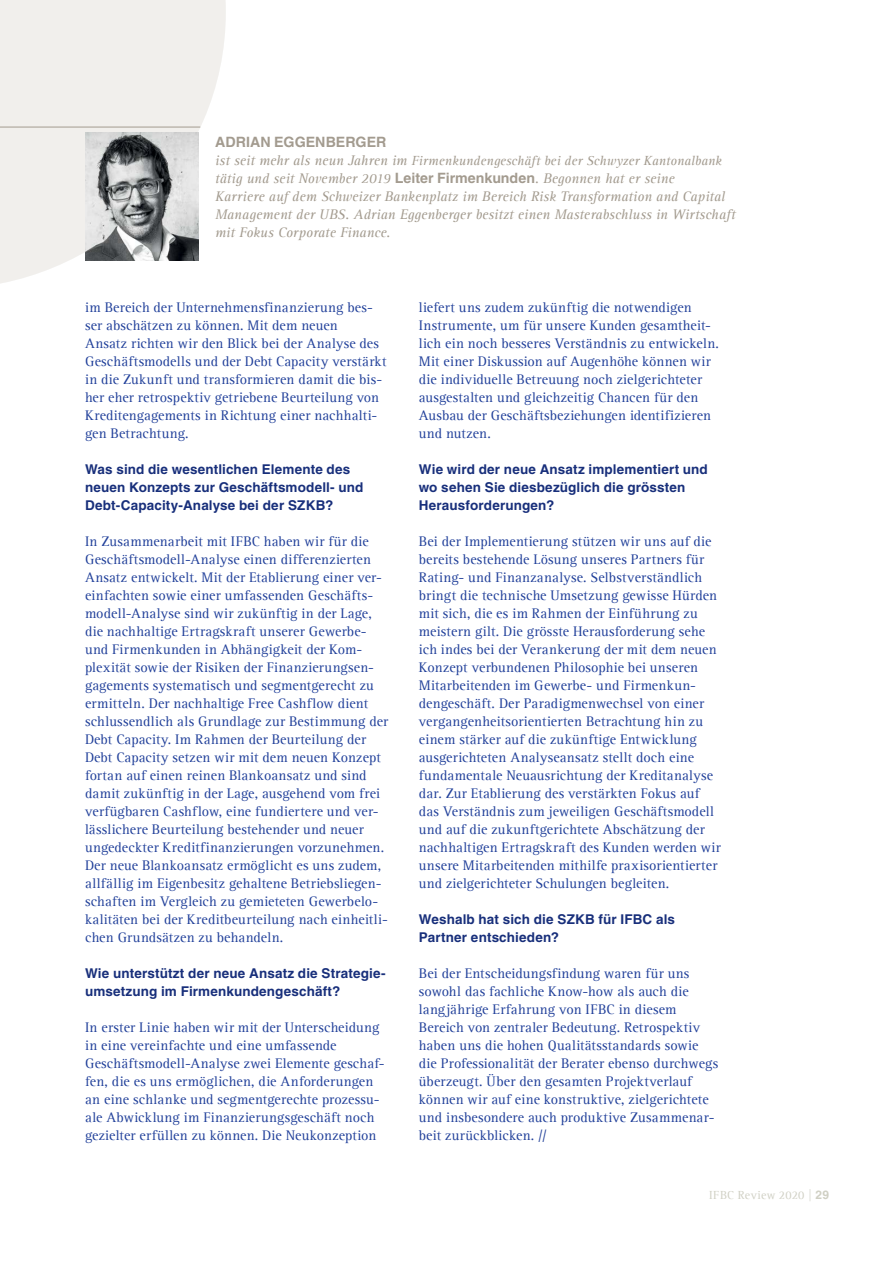
<style>
.page{position:relative;width:893px;height:1263px;background:#fff}
.page>*{position:absolute;margin:0;border:0;box-sizing:border-box;transform-origin:0 0}
.t1{font:14.25px/18px "Agfa Rotis Serif";letter-spacing:.015em;color:#21409a}
.t2{font:italic 14.25px/18px "Agfa Rotis Serif";color:#a39b8f}
.t3{font:700 14.25px "Helvetica LT Std";color:#a39b8f}
.t4{font:700 13.5px/18px "Helvetica LT Std";letter-spacing:.01em;color:#182f7b}
.t5{font:italic 13.5px "Agfa Rotis Serif";letter-spacing:.005em;color:#a39b8f}
.t6{font:12px "Agfa Rotis Serif";letter-spacing:.015em;color:#d0d0c4}
.s1{font-size:14.25px}
.s2{font-family:"Helvetica LT Std";font-weight:700;font-style:normal}
.s3{font-family:"Helvetica LT Std";font-weight:700}
</style>
<div class="page">
<svg style="left:0;top:0;width:226px;height:284px;fill:#f1efec"></svg>
<hr style="left:0;top:127px;width:200px;height:1px;background:#a39b8f">
<img style="left:85px;top:132px;width:113px;height:129px">
<p class="t3" style="left:215px;top:133px;width:173px">ADRIAN EGGENBERGER</p>
<p class="t5" style="left:215px;top:153px;width:508px"><span class="s1">ist seit mehr als neun Jahren im</span> Firmenkundengeschäft bei der Schwyzer Kantonalbank</p>
<p class="t2" style="left:215px;top:169px;width:522px">tätig und seit November 2019 <span class="s2">Leiter Firmenkunden</span>. Begonnen hat er seine<br>Karriere auf dem Schweizer Bankenplatz im Bereich Risk Transformation and Capital Management der UBS. Adrian Eggenberger besitzt einen Masterabschluss in Wirtschaft mit Fokus Corporate Finance.</p>
<p class="t1" style="left:85px;top:298px;width:303px">im Bereich der Unternehmensfinanzierung bes&shy;ser abschätzen zu können. Mit dem neuen<br>Ansatz richten wir den Blick bei der Analyse des Geschäftsmodells und der Debt Capacity verstärkt in die Zukunft und transformieren damit die bis&shy;her eher retrospektiv getriebene Beurteilung von Kreditengagements in Richtung einer nachhalti&shy;gen Betrachtung.</p>
<p class="t4" style="left:85px;top:460px;width:280px">Was sind die wesentlichen Elemente des neuen Konzepts zur Geschäftsmodell- und<br>Debt-Capacity-Analyse bei der SZKB?</p>
<p class="t1" style="left:85px;top:532px;width:305px">In Zusammenarbeit mit IFBC haben wir für die Geschäftsmodell-Analyse einen differenzierten Ansatz entwickelt. Mit der Etablierung einer ver&shy;einfachten sowie einer umfassenden Geschäfts&shy;modell-Analyse sind wir zukünftig in der Lage, die nachhaltige Ertragskraft unserer Gewerbe&shy;und Firmenkunden in Abhängigkeit der Kom&shy;plexität sowie der Risiken der Finanzierungsen&shy;gagements systematisch und segmentgerecht zu ermitteln. Der nachhaltige Free Cashflow dient schlussendlich als Grundlage zur Bestimmung der Debt Capacity. Im Rahmen der Beurteilung der Debt Capacity setzen wir mit dem neuen Konzept fortan auf einen reinen Blankoansatz und sind damit zukünftig in der Lage, ausgehend vom frei verfügbaren Cashflow, eine fundiertere und ver&shy;lässlichere Beurteilung bestehender und neuer ungedeckter Kreditfinanzierungen vorzunehmen.<br>Der neue Blankoansatz ermöglicht es uns zudem, allfällig im Eigenbesitz gehaltene Betriebsliegen&shy;schaften im Vergleich zu gemieteten Gewerbelo&shy;kalitäten bei der Kreditbeurteilung nach einheitli&shy;chen Grundsätzen zu behandeln.</p>
<p class="t4" style="left:85px;top:964px;width:302px">Wie unterstützt der neue Ansatz die Strategie&shy;umsetzung im Firmenkundengeschäft?</p>
<p class="t1" style="left:85px;top:1018px;width:301px">In erster Linie haben wir mit der Unterscheidung in eine vereinfachte und eine umfassende Geschäftsmodell-Analyse zwei Elemente geschaf&shy;fen, die es uns ermöglichen, die Anforderungen an eine schlanke und segmentgerechte prozessu&shy;ale Abwicklung im Finanzierungsgeschäft noch gezielter erfüllen zu können. Die Neukonzeption</p>
<p class="t1" style="left:419px;top:298px;width:302px">liefert uns zudem zukünftig die notwendigen Instrumente, um für unsere Kunden gesamtheit&shy;lich ein noch besseres Verständnis zu entwickeln.<br>Mit einer Diskussion auf Augenhöhe können wir die individuelle Betreuung noch zielgerichteter ausgestalten und gleichzeitig Chancen für den Ausbau der Geschäftsbeziehungen identifizieren und nutzen.</p>
<p class="t4" style="left:419px;top:460px;width:291px">Wie wird der neue Ansatz implementiert und wo sehen Sie diesbezüglich die grössten<br>Herausforderungen?</p>
<p class="t1" style="left:419px;top:532px;width:304px">Bei der Implementierung stützen wir uns auf die bereits bestehende Lösung unseres Partners für Rating- und Finanzanalyse. Selbstverständlich bringt die technische Umsetzung gewisse Hürden mit sich, die es im Rahmen der Einführung zu meistern gilt. Die grösste Herausforderung sehe ich indes bei der Verankerung der mit dem neuen Konzept verbundenen Philosophie bei unseren Mitarbeitenden im Gewerbe- und Firmenkun&shy;dengeschäft. Der Paradigmenwechsel von einer vergangenheitsorientierten Betrachtung hin zu einem stärker auf die zukünftige Entwicklung ausgerichteten Analyseansatz stellt doch eine fundamentale Neuausrichtung der Kreditanalyse dar. Zur Etablierung des verstärkten Fokus auf das Verständnis zum jeweiligen Geschäftsmodell und auf die zukunftgerichtete Abschätzung der nachhaltigen Ertragskraft des Kunden werden wir unsere Mitarbeitenden mithilfe praxisorientierter und zielgerichteter Schulungen begleiten.</p>
<p class="t4" style="left:419px;top:910px;width:258px">Weshalb hat sich die SZKB für IFBC als<br>Partner entschieden?</p>
<p class="t1" style="left:419px;top:964px;width:301px">Bei der Entscheidungsfindung waren für uns sowohl das fachliche Know-how als auch die langjährige Erfahrung von IFBC in diesem Bereich von zentraler Bedeutung. Retrospektiv haben uns die hohen Qualitätsstandards sowie die Professionalität der Berater ebenso durchwegs überzeugt. Über den gesamten Projektverlauf können wir auf eine konstruktive, zielgerichtete und insbesondere auch produktive Zusammenar&shy;beit zurückblicken. //</p>
<p class="t6" style="left:709px;top:1188px;width:122px">IFBC Review 2020 | <span class="s3">29</span></p>
</div>
